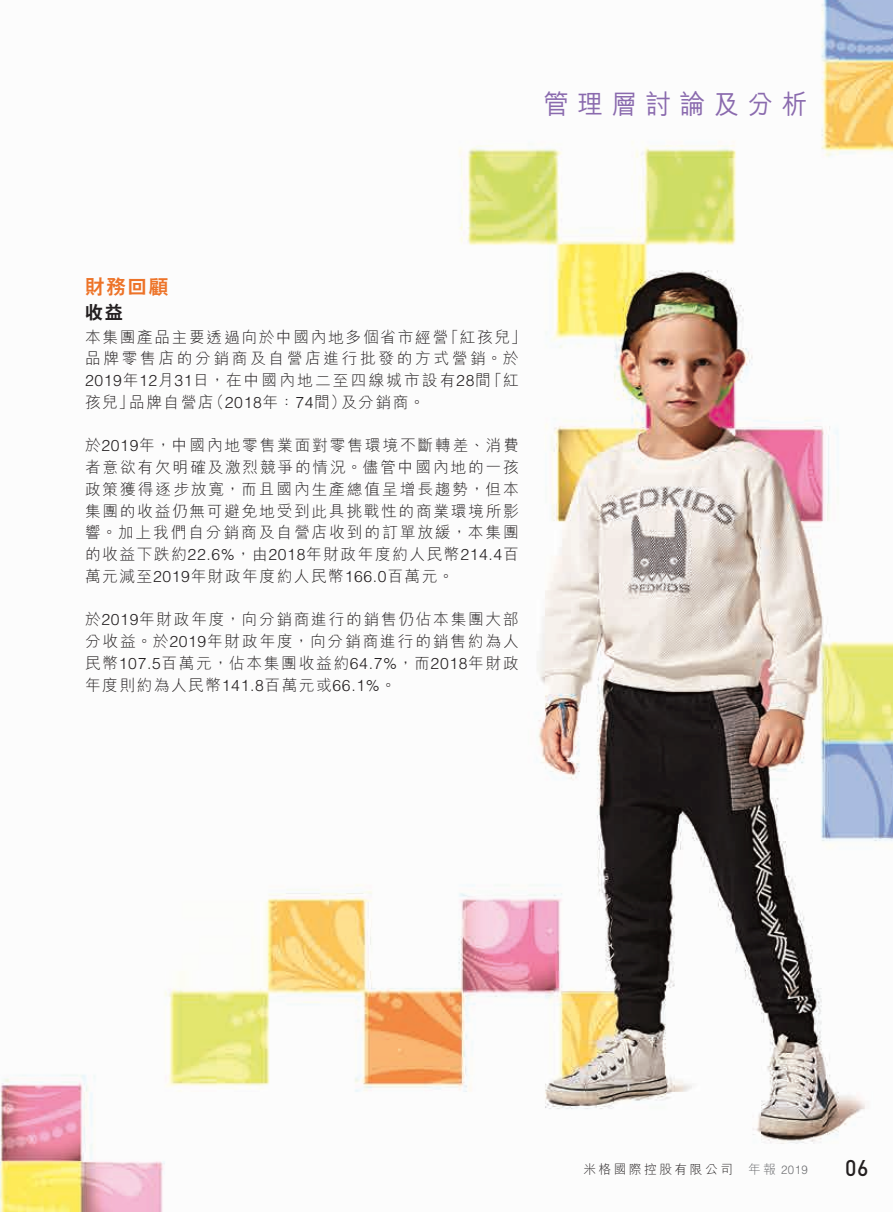
<style>
.page{position:relative;width:893px;height:1212px;background:#fff}
.page>*{position:absolute;margin:0;border:0;box-sizing:border-box;transform-origin:0 0}
.t1{font:500 27px "M Hei HK";letter-spacing:.33em;color:#8a6aae;scale:.95 1}
.t2{font:500 22.5px "DIN Pro";color:#231f20;scale:.95 1}
._02_H2{font:800 19.5px "C Hei 2 HK";color:#ed7328}
._02_H2-2{font:800 18px "C Hei 2 HK";color:#231f20}
._00_txt{font:300 15.75px/21.8px "M Hei HK";letter-spacing:.105em;color:#231f20;text-align:justify}
._00_txt-2{font:300 15.75px/21.8px "M Hei HK";letter-spacing:.13em;color:#231f20}
._00_txt-3{font:300 15.75px "M Hei HK";letter-spacing:.165em;color:#231f20}
._00_txt-4{font:300 15.75px "Helvetica LT Std";letter-spacing:.04em;color:#231f20}
.t3{font:300 12.75px "M Hei HK";letter-spacing:.19em;color:#231f20}
.t4{font:300 12px "Helvetica LT Std";color:#6c6d70;scale:.95 1}
.s1{font-family:"Helvetica LT Std"}
.s2{font-family:"M Hei HK"}
.s3{font-family:"M Hei HK";font-size:12.75px}
</style>
<div class="page">
<img style="left:0;top:0;width:893px;height:1212px">
<h1 class="t1" style="left:543px;top:84px;width:279px">管理層討論及分析</h1>
<p class="_02_H2" style="left:85px;top:274px;width:85px">財務回顧</p>
<p class="_02_H2-2" style="left:85px;top:300px;width:39px">收益</p>
<p class="_00_txt" style="left:85px;top:325px;width:365px">本集團產品主要透過向於中國內地多個省市經營</p>
<p class="_00_txt-3" style="left:85px;top:347px;width:435px">品牌零售店的分銷商及自營店進行批發的方式營銷。於</p>
<p class="_00_txt" style="left:487px;top:369px;width:34px">「紅</p>
<p class="_00_txt" style="left:443px;top:325px;width:85px">「紅孩兒「</p>
<p class="_00_txt-2" style="left:341px;top:369px;width:151px;text-indent:-256px"><span class="s1">2019</span>年<span class="s1">12</span>月<span class="s1">31</span>日，在中國內地二至四線城市設有<span class="s1">28</span>間及分銷商。</p>
<p class="_00_txt" style="left:129px;top:390px;width:86px">品牌自營店</p>
<p class="_00_txt-4" style="left:208px;top:392px;width:139px"><span class="s2">（</span>2018<span class="s2">年：</span>74<span class="s2">間）</span></p>
<p class="_00_txt" style="left:85px;top:390px;width:51px">孩兒」</p>
<p class="_00_txt" style="left:85px;top:434px;width:435px">於<span class="s1">2019</span>年，中國內地零售業面對零售環境不斷轉差、消費者意欲有欠明確及激烈競爭的情況。儘管中國內地的一孩政策獲得逐步放寬，而且國內生產總值呈增長趨勢，但本集團的收益仍無可避免地受到此具挑戰性的商業環境所影響。加上我們自分銷商及自營店收到的訂單放緩，本集團的收益下跌約<span class="s1">22.6%</span>，由<span class="s1">2018</span>年財政年度約人民幣<span class="s1">214.4</span>百萬元減至<span class="s1">2019</span>年財政年度約人民幣<span class="s1">166.0</span>百萬元。</p>
<p class="_00_txt" style="left:85px;top:608px;width:435px">於<span class="s1">2019</span>年財政年度，向分銷商進行的銷售仍佔本集團大部分收益。於<span class="s1">2019</span>年財政年度，向分銷商進行的銷售約為人民幣<span class="s1">107.5</span>百萬元，佔本集團收益約<span class="s1">64.7%</span>，而<span class="s1">2018</span>年財政年度則約為人民幣<span class="s1">141.8</span>百萬元或<span class="s1">66.1%</span>。</p>
<p class="t3" style="left:583px;top:1161px;width:151px">米格國際控股有限公司</p>
<p class="t4" style="left:748px;top:1162px;width:65px"><span class="s3">年報</span> 2019</p>
<h2 class="t2" style="left:845px;top:1152px;width:26px">06</h2>
</div>
